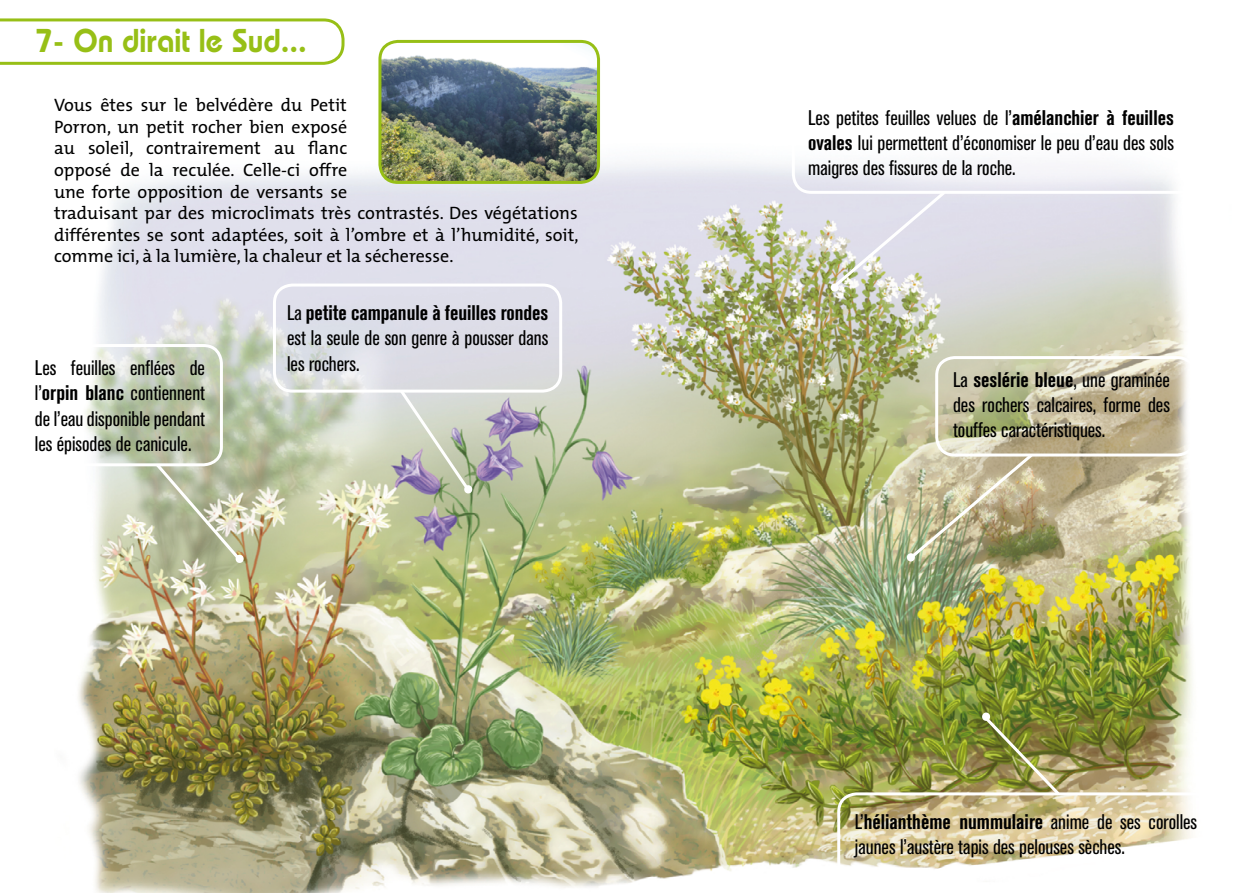
<style>
.page{position:relative;width:1259px;height:893px;background:#fff}
.page>*{position:absolute;margin:0;border:0;box-sizing:border-box;transform-origin:0 0}
.t1{font:72px "Minion Pro";color:#fff}
.t2{font:600 33px "Bauhaus";color:#97bf16}
.t3{font:condensed 21px/25.2px "Akzidenz Grotesk Std";color:#000;text-align:justify}
.t4{font:18px/21.6px "The Mix";color:#000}
.s1{font-weight:700}
</style>
<div class="page">
<img style="left:78px;top:98px;width:1115px;height:795px">
<img style="left:380px;top:41px;width:218px;height:141px">
<div style="left:378px;top:40px;width:222px;height:144px;border:3px solid #97bf16;border-radius:18px"></div>
<svg style="left:0;top:18px;width:345px;height:47px"></svg>
<div style="left:273px;top:284px;width:289px;height:109px;border:3px solid #fff;border-radius:18px"></div>
<div style="left:792px;top:72px;width:412px;height:122px;border:3px solid #fff;border-radius:18px"></div>
<div style="left:935px;top:356px;width:261px;height:100px;border:3px solid #fff;border-radius:18px"></div>
<svg style="left:78px;top:344px;width:164px;height:218px"></svg>
<svg style="left:397px;top:387px;width:75px;height:106px"></svg>
<svg style="left:832px;top:188px;width:116px;height:101px"></svg>
<img style="left:907px;top:451px;width:128px;height:110px">
<img style="left:837px;top:712px;width:356px;height:181px">
<h2 class="t2" style="left:35px;top:21px;width:273px">7- On dirait le Sud...</h2>
<p class="t4" style="left:54px;top:94px;width:526px">Vous êtes sur le belvédère du Petit<br>Porron, un petit rocher bien exposé<br>au soleil, contrairement au flanc<br>opposé de la reculée. Celle-ci offre<br>une forte opposition de versants se<br>traduisant par des microclimats très contrastés. Des végétations différentes se sont adaptées, soit à l’ombre et à l’humidité, soit, comme ici, à la lumière, la chaleur et la sécheresse.</p>
<p class="t3" style="left:35px;top:356px;width:172px">Les feuilles enflées de l’<span class="s1">orpin blanc</span> contiennent de l’eau disponible pendant les épisodes de canicule.</p>
<h1 class="t1" style="left:231px;top:491px;width:18px">.</h1>
<p class="t3" style="left:287px;top:301px;width:263px">La <span class="s1">petite campanule à feuilles rondes </span>est la seule de son genre à pousser dans les rochers.</p>
<h1 class="t1" style="left:460px;top:421px;width:18px">.</h1>
<p class="t3" style="left:808px;top:105px;width:367px">Les petites feuilles velues de l’<span class="s1">amélanchier à feuilles ovales</span> lui permettent d’économiser le peu d’eau des sols maigres des fissures de la roche.</p>
<h1 class="t1" style="left:826px;top:220px;width:18px">.</h1>
<p class="t3" style="left:953px;top:367px;width:218px">La <span class="s1">seslérie bleue</span>, une graminée des rochers calcaires, forme des touffes caractéristiques.</p>
<h1 class="t1" style="left:902px;top:489px;width:18px">.</h1>
<h1 class="t1" style="left:978px;top:649px;width:18px">.</h1>
<p class="t3" style="left:855px;top:809px;width:344px">L’<span class="s1">hélianthème nummulaire</span> anime de ses corolles jaunes l’austère tapis des pelouses sèches.</p>
</div>
